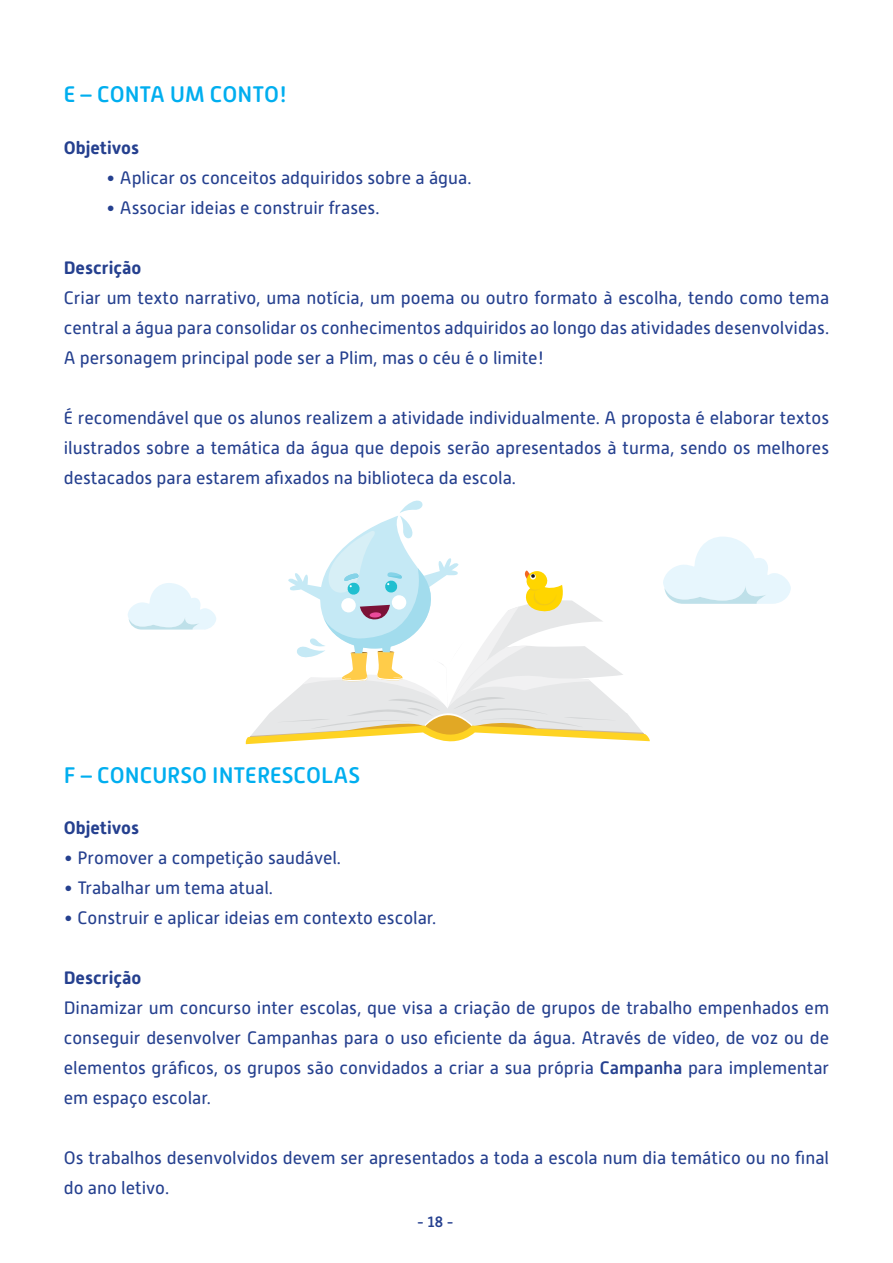
<style>
.page{position:relative;width:893px;height:1263px;background:#fff}
.page>*{position:absolute;margin:0;border:0;box-sizing:border-box;transform-origin:0 0}
.t1{font:500 22.5px "Alwyn New Rounded";color:#00aeef}
.t2{font:18px/30px "Alwyn New Rounded";color:#25408f;text-align:justify}
.t3{font:700 18px "Alwyn New Rounded";color:#25408f}
.t4{font:500 15px "Alwyn New Rounded";color:#25408f}
.s1{font-weight:500}
</style>
<div class="page">
<svg style="left:245px;top:500px;width:405px;height:245px"></svg>
<svg style="left:663px;top:537px;width:128px;height:67px"></svg>
<svg style="left:128px;top:583px;width:88px;height:47px"></svg>
<p class="t1" style="left:64px;top:82px;width:225px">E – CONTA UM CONTO!</p>
<p class="t3" style="left:64px;top:137px;width:77px">Objetivos</p>
<p class="t2" style="left:106px;top:163px;width:367px">• Aplicar os conceitos adquiridos sobre a água.</p>
<p class="t2" style="left:106px;top:193px;width:275px">• Associar ideias e construir frases.</p>
<p class="t3" style="left:64px;top:257px;width:79px">Descrição</p>
<p class="t2" style="left:64px;top:283px;width:767px">Criar um texto narrativo, uma notícia, um poema ou outro formato à escolha, tendo como tema central a água para consolidar os conhecimentos adquiridos ao longo das atividades desenvolvidas.<br>A personagem principal pode ser a Plim, mas o céu é o limite!</p>
<p class="t2" style="left:64px;top:403px;width:767px">É recomendável que os alunos realizem a atividade individualmente. A proposta é elaborar textos ilustrados sobre a temática da água que depois serão apresentados à turma, sendo os melhores destacados para estarem afixados na biblioteca da escola.</p>
<p class="t1" style="left:64px;top:762px;width:298px">F – CONCURSO INTERESCOLAS</p>
<p class="t3" style="left:64px;top:817px;width:77px">Objetivos</p>
<p class="t2" style="left:64px;top:843px;width:279px">• Promover a competição saudável.</p>
<p class="t2" style="left:64px;top:873px;width:211px">• Trabalhar um tema atual.</p>
<p class="t2" style="left:64px;top:903px;width:374px">• Construir e aplicar ideias em contexto escolar.</p>
<p class="t3" style="left:64px;top:967px;width:79px">Descrição</p>
<p class="t2" style="left:64px;top:993px;width:767px">Dinamizar um concurso inter escolas, que visa a criação de grupos de trabalho empenhados em conseguir desenvolver Campanhas para o uso eficiente da água. Através de vídeo, de voz ou de elementos gráficos, os grupos são convidados a criar a sua própria <span class="s1">Campanha</span> para implementar em espaço escolar.</p>
<p class="t2" style="left:64px;top:1143px;width:767px">Os trabalhos desenvolvidos devem ser apresentados a toda a escola num dia temático ou no final do ano letivo.</p>
<p class="t4" style="left:417px;top:1213px;width:39px">- 18 -</p>
</div>
